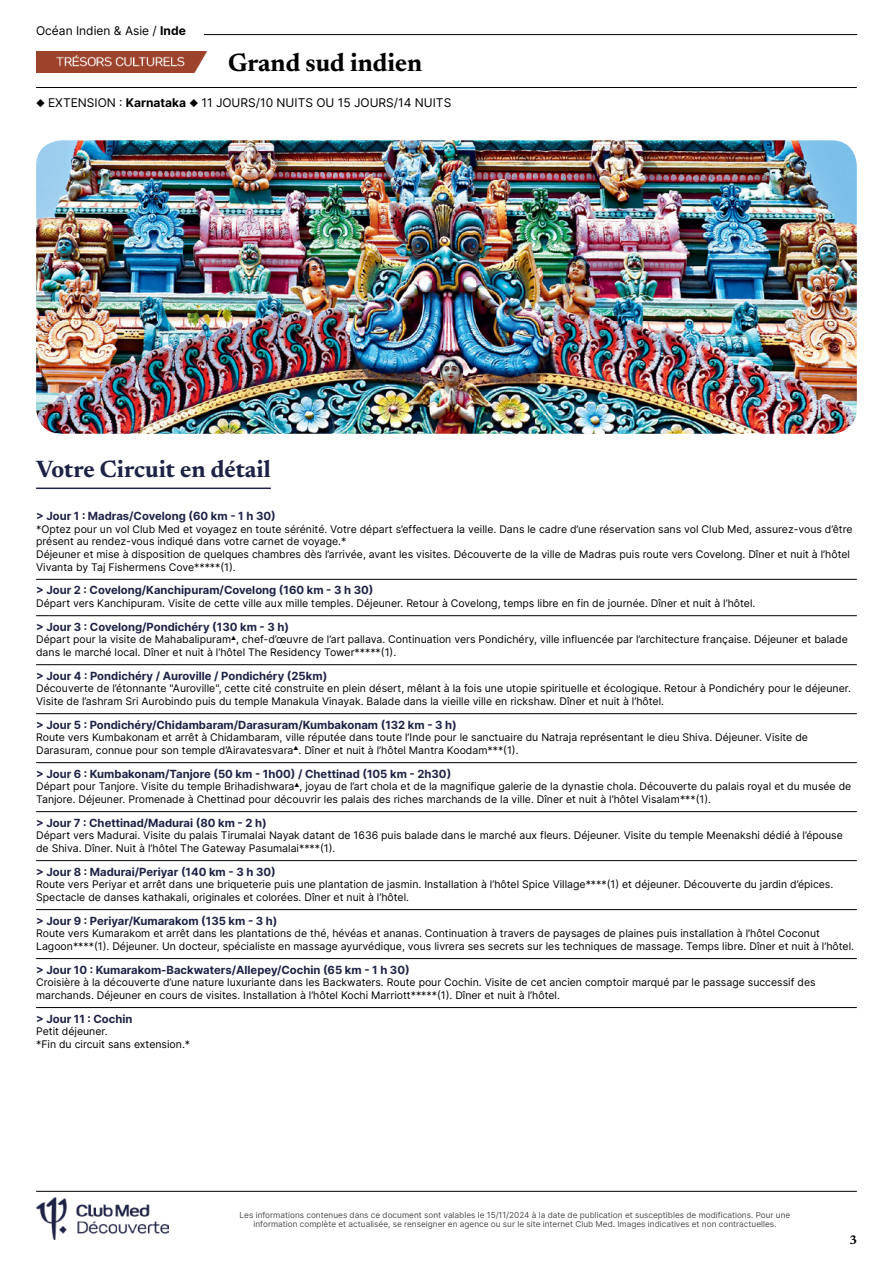
<style>
.page{position:relative;width:893px;height:1263px;background:#fff}
.page>*{position:absolute;margin:0;border:0;box-sizing:border-box;transform-origin:0 0}
.t1{font:700 25.5px "Newsreader 24 pt";color:#000}
.t2{font:700 24px "Newsreader 24 pt";color:#1e2346}
.t3{font:700 12.6px "Newsreader 24 pt";color:#000}
.t4{font:12px "Inter";color:#000}
.t5{font:700 11.25px "Inter";color:#1e2346}
.t6{font:10.5px/12.6px "Inter";color:#000}
.t7{font:8.25px/9px "Inter";color:#4d4d4d;text-align:center}
.s1{font-weight:700}
</style>
<div class="page">
<hr style="left:64px;top:34px;width:793px;height:1px;background:#000">
<img style="left:36px;top:51px;width:171px;height:21px">
<hr style="left:36px;top:87px;width:821px;height:1px;background:#000">
<div style="left:36px;top:26px;width:167px;height:17px;background:#fff"></div>
<hr style="left:36px;top:1191px;width:821px;height:1px;background:#000">
<img style="left:36px;top:1197px;width:132px;height:42px">
<img style="left:36px;top:140px;width:821px;height:294px">
<hr style="left:36px;top:487px;width:235px;height:2px;background:#1e2346">
<hr style="left:36px;top:579px;width:821px;height:1px;background:#000">
<hr style="left:36px;top:615px;width:821px;height:1px;background:#000">
<hr style="left:36px;top:664px;width:821px;height:1px;background:#000">
<hr style="left:36px;top:713px;width:821px;height:1px;background:#000">
<hr style="left:36px;top:762px;width:821px;height:1px;background:#000">
<hr style="left:36px;top:811px;width:821px;height:1px;background:#000">
<hr style="left:36px;top:860px;width:821px;height:1px;background:#000">
<hr style="left:36px;top:909px;width:821px;height:1px;background:#000">
<hr style="left:36px;top:958px;width:821px;height:1px;background:#000">
<hr style="left:36px;top:1007px;width:821px;height:1px;background:#000">
<p class="t4" style="left:36px;top:22px;width:151px">Océan Indien &amp; Asie / <span class="s1">Inde</span></p>
<h1 class="t1" style="left:228px;top:44px;width:196px">Grand sud indien</h1>
<p class="t4" style="left:36px;top:93px;width:417px">◆ EXTENSION : <span class="s1">Karnataka</span> ◆ 11 JOURS/10 NUITS OU 15 JOURS/14 NUITS</p>
<h2 class="t2" style="left:36px;top:452px;width:236px">Votre Circuit en détail</h2>
<p class="t5" style="left:36px;top:508px;width:241px">&gt; Jour 1 : Madras/Covelong (60 km - 1 h 30)</p>
<p class="t6" style="left:36px;top:522px;width:818px">*Optez pour un vol Club Med et voyagez en toute sérénité. Votre départ s’effectuera la veille. Dans le cadre d’une réservation sans vol Club Med, assurez-vous d’être présent au rendez-vous indiqué dans votre carnet de voyage.*<br>Déjeuner et mise à disposition de quelques chambres dès l’arrivée, avant les visites. Découverte de la ville de Madras puis route vers Covelong. Dîner et nuit à l’hôtel Vivanta by Taj Fishermens Cove*****(1).</p>
<p class="t5" style="left:36px;top:582px;width:339px">&gt; Jour 2 : Covelong/Kanchipuram/Covelong (160 km - 3 h 30)</p>
<p class="t6" style="left:36px;top:597px;width:721px">Départ vers Kanchipuram. Visite de cette ville aux mille temples. Déjeuner. Retour à Covelong, temps libre en fin de journée. Dîner et nuit à l’hôtel.</p>
<p class="t5" style="left:36px;top:618px;width:254px">&gt; Jour 3 : Covelong/Pondichéry (130 km - 3 h)</p>
<p class="t6" style="left:36px;top:633px;width:813px">Départ pour la visite de Mahabalipuram▲, chef-d’œuvre de l’art pallava. Continuation vers Pondichéry, ville influencée par l’architecture française. Déjeuner et balade dans le marché local. Dîner et nuit à l’hôtel The Residency Tower*****(1).</p>
<p class="t5" style="left:36px;top:667px;width:293px">&gt; Jour 4 : Pondichéry / Auroville / Pondichéry (25km)</p>
<p class="t6" style="left:36px;top:682px;width:816px">Découverte de l’étonnante "Auroville", cette cité construite en plein désert, mêlant à la fois une utopie spirituelle et écologique. Retour à Pondichéry pour le déjeuner.<br>Visite de l’ashram Sri Aurobindo puis du temple Manakula Vinayak. Balade dans la vieille ville en rickshaw. Dîner et nuit à l’hôtel.</p>
<p class="t5" style="left:36px;top:716px;width:422px">&gt; Jour 5 : Pondichéry/Chidambaram/Darasuram/Kumbakonam (132 km - 3 h)</p>
<p class="t6" style="left:36px;top:731px;width:773px">Route vers Kumbakonam et arrêt à Chidambaram, ville réputée dans toute l’Inde pour le sanctuaire du Natraja représentant le dieu Shiva. Déjeuner. Visite de<br>Darasuram, connue pour son temple d’Airavatesvara▲. Dîner et nuit à l’hôtel Mantra Koodam***(1).</p>
<p class="t5" style="left:36px;top:765px;width:417px">&gt; Jour 6 : Kumbakonam/Tanjore (50 km - 1h00) / Chettinad (105 km - 2h30)</p>
<p class="t6" style="left:36px;top:780px;width:817px">Départ pour Tanjore. Visite du temple Brihadishwara▲, joyau de l’art chola et de la magnifique galerie de la dynastie chola. Découverte du palais royal et du musée de<br>Tanjore. Déjeuner. Promenade à Chettinad pour découvrir les palais des riches marchands de la ville. Dîner et nuit à l’hôtel Visalam***(1).</p>
<p class="t5" style="left:36px;top:814px;width:232px">&gt; Jour 7 : Chettinad/Madurai (80 km - 2 h)</p>
<p class="t6" style="left:36px;top:829px;width:808px">Départ vers Madurai. Visite du palais Tirumalai Nayak datant de 1636 puis balade dans le marché aux fleurs. Déjeuner. Visite du temple Meenakshi dédié à l’épouse de Shiva. Dîner. Nuit à l’hôtel The Gateway Pasumalai****(1).</p>
<p class="t5" style="left:36px;top:863px;width:241px">&gt; Jour 8 : Madurai/Periyar (140 km - 3 h 30)</p>
<p class="t6" style="left:36px;top:878px;width:799px">Route vers Periyar et arrêt dans une briqueterie puis une plantation de jasmin. Installation à l’hôtel Spice Village****(1) et déjeuner. Découverte du jardin d’épices.<br>Spectacle de danses kathakali, originales et colorées. Dîner et nuit à l’hôtel.</p>
<p class="t5" style="left:36px;top:912px;width:243px">&gt; Jour 9 : Periyar/Kumarakom (135 km - 3 h)</p>
<p class="t6" style="left:36px;top:927px;width:819px">Route vers Kumarakom et arrêt dans les plantations de thé, hévéas et ananas. Continuation à travers de paysages de plaines puis installation à l’hôtel Coconut<br>Lagoon****(1). Déjeuner. Un docteur, spécialiste en massage ayurvédique, vous livrera ses secrets sur les techniques de massage. Temps libre. Dîner et nuit à l’hôtel.</p>
<p class="t5" style="left:36px;top:961px;width:375px">&gt; Jour 10 : Kumarakom-Backwaters/Allepey/Cochin (65 km - 1 h 30)</p>
<p class="t6" style="left:36px;top:976px;width:781px">Croisière à la découverte d’une nature luxuriante dans les Backwaters. Route pour Cochin. Visite de cet ancien comptoir marqué par le passage successif des marchands. Déjeuner en cours de visites. Installation à l’hôtel Kochi Marriott*****(1). Dîner et nuit à l’hôtel.</p>
<p class="t5" style="left:36px;top:1010px;width:98px">&gt; Jour 11 : Cochin</p>
<p class="t6" style="left:36px;top:1025px;width:156px">Petit déjeuner.<br>*Fin du circuit sans extension.*</p>
<p class="t7" style="left:240px;top:1210px;width:552px">Les informations contenues dans ce document sont valables le 15/11/2024 à la date de publication et susceptibles de modifications. Pour une information complète et actualisée, se renseigner en agence ou sur le site internet Club Med. Images indicatives et non contractuelles.</p>
<p class="t3" style="left:849px;top:1230px;width:9px">3</p>
</div>
